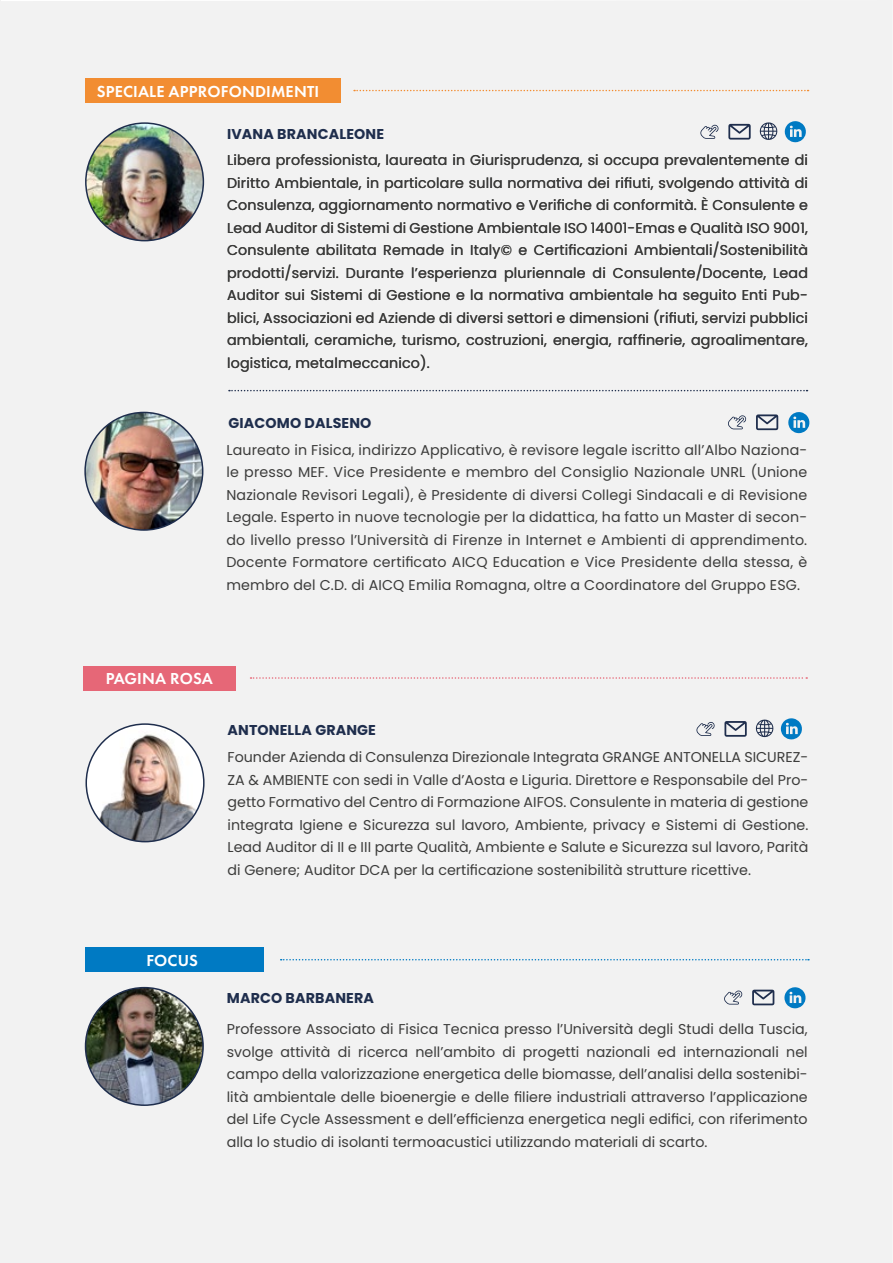
<style>
.page{position:relative;width:893px;height:1263px;background:#fff}
.page>*{position:absolute;margin:0;border:0;box-sizing:border-box;transform-origin:0 0}
.t1{font:600 16.5px "Futura PT";letter-spacing:.01em;color:#fff}
.t2{font:14.25px/22.5px "Poppins";letter-spacing:.005em;color:#3c3c3b;text-align:justify}
.t3{font:700 14.25px "Poppins";letter-spacing:.01em;color:#1f2e4d}
</style>
<div class="page">
<div style="left:0;top:0;width:892px;height:1263px;background:#f2f2f2"></div>
<img style="left:86px;top:123px;width:117px;height:118px;border-radius:59px">
<div style="left:85px;top:122px;width:119px;height:119px;border:2px solid #1f2e4d;border-radius:50%"></div>
<svg style="left:756px;top:414px;width:22px;height:16px"></svg>
<svg style="left:728px;top:415px;width:19px;height:14px"></svg>
<svg style="left:788px;top:412px;width:22px;height:21px"></svg>
<img style="left:85px;top:412px;width:117px;height:118px">
<div style="left:84px;top:412px;width:119px;height:119px;border:2px solid #1f2e4d;border-radius:50%"></div>
<svg style="left:229px;top:390px;width:578px;height:1px"></svg>
<div style="left:85px;top:79px;width:256px;height:24px;background:#f28d32"></div>
<svg style="left:354px;top:90px;width:454px;height:1px"></svg>
<div style="left:83px;top:666px;width:152px;height:24px;background:#e66777"></div>
<svg style="left:251px;top:677px;width:556px;height:2px"></svg>
<img style="left:86px;top:730px;width:116px;height:112px">
<div style="left:85px;top:723px;width:120px;height:119px;border:2px solid #1f2e4d;border-radius:50%"></div>
<svg style="left:781px;top:718px;width:21px;height:21px"></svg>
<svg style="left:724px;top:721px;width:23px;height:16px"></svg>
<svg style="left:696px;top:722px;width:19px;height:14px"></svg>
<svg style="left:756px;top:719px;width:18px;height:18px"></svg>
<svg style="left:785px;top:121px;width:21px;height:21px"></svg>
<svg style="left:728px;top:124px;width:23px;height:16px"></svg>
<svg style="left:700px;top:125px;width:19px;height:14px"></svg>
<svg style="left:760px;top:122px;width:18px;height:18px"></svg>
<svg style="left:752px;top:990px;width:22px;height:15px"></svg>
<svg style="left:724px;top:990px;width:19px;height:14px"></svg>
<svg style="left:784px;top:987px;width:22px;height:21px"></svg>
<img style="left:86px;top:988px;width:117px;height:117px;border-radius:59px">
<div style="left:85px;top:987px;width:119px;height:119px;border:2px solid #1f2e4d;border-radius:50%"></div>
<div style="left:85px;top:948px;width:179px;height:24px;background:#007ac3"></div>
<svg style="left:281px;top:959px;width:528px;height:1px"></svg>
<p class="t1" style="left:97px;top:81px;width:224px">SPECIALE APPROFONDIMENTI</p>
<p class="t3" style="left:227px;top:124px;width:159px">IVANA BRANCALEONE</p>
<p class="t2" style="left:227px;top:149px;width:582px">Libera professionista, laureata in Giurisprudenza, si occupa prevalentemente di Diritto Ambientale, in particolare sulla normativa dei rifiuti, svolgendo attività di Consulenza, aggiornamento normativo e Verifiche di conformità. È Consulente e Lead Auditor di Sistemi di Gestione Ambientale ISO 14001-Emas e Qualità ISO 9001, Consulente abilitata Remade in Italy© e Certificazioni Ambientali/Sostenibilità prodotti/servizi. Durante l’esperienza pluriennale di Consulente/Docente, Lead Auditor sui Sistemi di Gestione e la normativa ambientale ha seguito Enti Pub&shy;blici, Associazioni ed Aziende di diversi settori e dimensioni (rifiuti, servizi pubblici ambientali, ceramiche, turismo, costruzioni, energia, raffinerie, agroalimentare, logistica, metalmeccanico).</p>
<p class="t3" style="left:229px;top:413px;width:144px">GIACOMO DALSENO</p>
<p class="t2" style="left:226px;top:438px;width:582px">Laureato in Fisica, indirizzo Applicativo, è revisore legale iscritto all’Albo Naziona&shy;le presso MEF. Vice Presidente e membro del Consiglio Nazionale UNRL (Unione Nazionale Revisori Legali), è Presidente di diversi Collegi Sindacali e di Revisione Legale. Esperto in nuove tecnologie per la didattica, ha fatto un Master di secon&shy;do livello presso l’Università di Firenze in Internet e Ambienti di apprendimento.<br>Docente Formatore certificato AICQ Education e Vice Presidente della stessa, è membro del C.D. di AICQ Emilia Romagna, oltre a Coordinatore del Gruppo ESG.</p>
<p class="t1" style="left:106px;top:668px;width:109px">PAGINA ROSA</p>
<p class="t3" style="left:228px;top:720px;width:150px">ANTONELLA GRANGE</p>
<p class="t2" style="left:228px;top:746px;width:582px">Founder Azienda di Consulenza Direzionale Integrata GRANGE ANTONELLA SICUREZ-ZA &amp; AMBIENTE con sedi in Valle d’Aosta e Liguria. Direttore e Responsabile del Pro&shy;getto Formativo del Centro di Formazione AIFOS. Consulente in materia di gestione integrata Igiene e Sicurezza sul lavoro, Ambiente, privacy e Sistemi di Gestione.<br>Lead Auditor di II e III parte Qualità, Ambiente e Salute e Sicurezza sul lavoro, Parità di Genere; Auditor DCA per la certificazione sostenibilità strutture ricettive.</p>
<p class="t1" style="left:146px;top:950px;width:53px">FOCUS</p>
<p class="t3" style="left:227px;top:988px;width:149px">MARCO BARBANERA</p>
<p class="t2" style="left:227px;top:1018px;width:582px">Professore Associato di Fisica Tecnica presso l’Università degli Studi della Tuscia, svolge attività di ricerca nell’ambito di progetti nazionali ed internazionali nel campo della valorizzazione energetica delle biomasse, dell’analisi della sostenibi&shy;lità ambientale delle bioenergie e delle filiere industriali attraverso l’applicazione del Life Cycle Assessment e dell’efficienza energetica negli edifici, con riferimento alla lo studio di isolanti termoacustici utilizzando materiali di scarto.</p>
</div>
